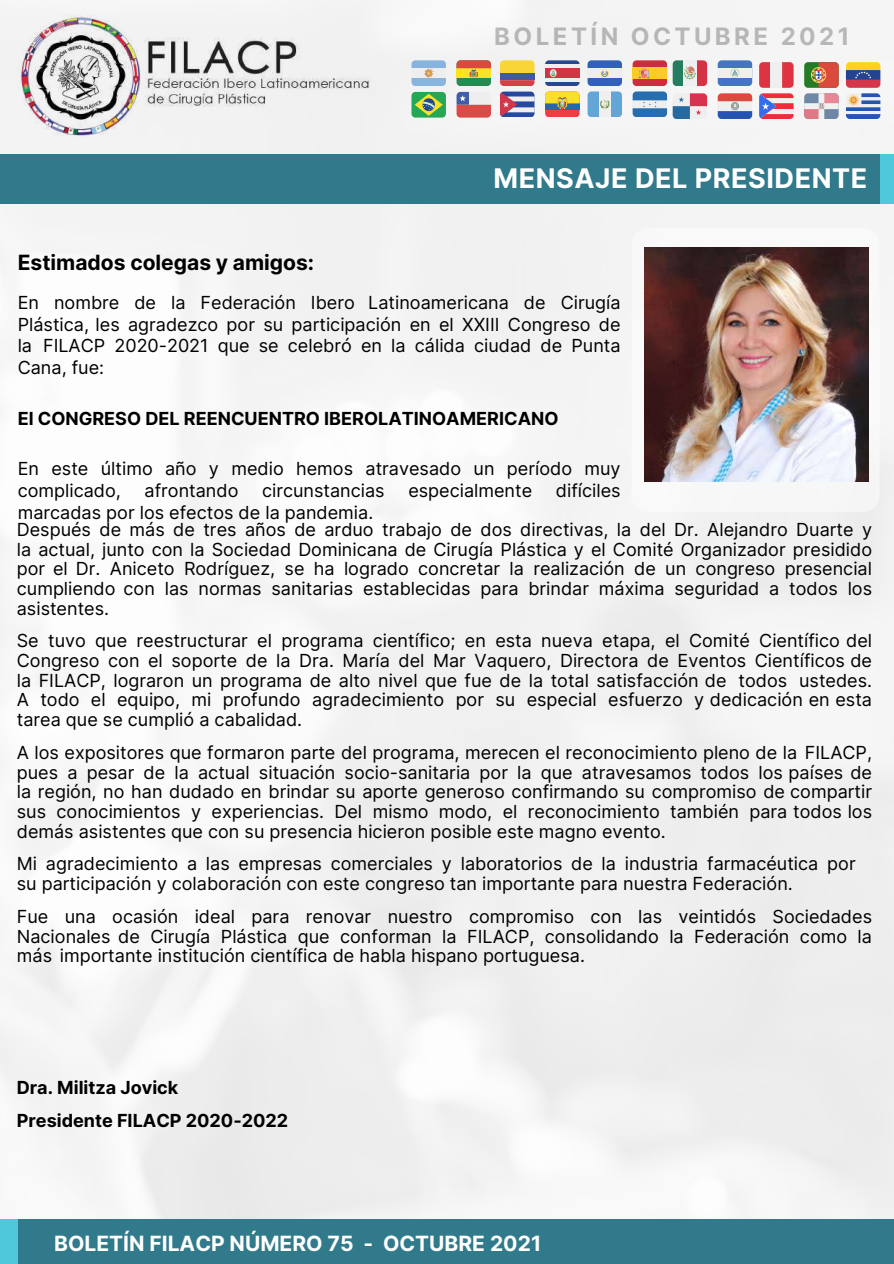
<style>
.page{position:relative;width:894px;height:1264px;background:#fff}
.page>*{position:absolute;margin:0;border:0;box-sizing:border-box;transform-origin:0 0}
.t1{font:700 27px "Inter";letter-spacing:.02em;color:#fff}
.t2{font:700 24px "Inter";letter-spacing:.145em;color:rgb(0 0 0/.25)}
.t3{font:700 21px "Inter";color:#fff}
.t4{font:700 21px "Inter";color:#000}
.t5{font:18px/19.6px "Inter";color:#000;text-align:justify}
.t6{font:700 18px/32.8px "Inter";color:#000}
</style>
<div class="page">
<img style="left:0;top:1px;width:893px;height:1218px">
<img style="left:18px;top:14px;width:353px;height:125px">
<div style="left:0;top:154px;width:880px;height:50px;background:#317a8b"></div>
<div style="left:411px;top:60px;width:35px;height:26px;background:#88b5de;border-radius:4px"></div>
<div style="left:411px;top:68px;width:35px;height:10px;background:#eee"></div>
<svg style="left:424px;top:68px;width:9px;height:10px"></svg>
<div style="left:456px;top:60px;width:35px;height:26px;background:#258b51;border-radius:4px"></div>
<svg style="left:456px;top:60px;width:35px;height:18px"></svg>
<div style="left:411px;top:92px;width:35px;height:25px;background:#25a856;border-radius:4px"></div>
<svg style="left:414px;top:94px;width:28px;height:22px"></svg>
<svg style="left:456px;top:92px;width:35px;height:25px"></svg>
<svg style="left:500px;top:60px;width:34px;height:13px"></svg>
<div style="left:500px;top:73px;width:34px;height:7px;background:#415b9b"></div>
<svg style="left:500px;top:80px;width:34px;height:6px"></svg>
<div style="left:545px;top:60px;width:34px;height:26px;background:#254990;border-radius:4px"></div>
<div style="left:545px;top:64px;width:34px;height:18px;background:#eee"></div>
<div style="left:545px;top:68px;width:34px;height:10px;background:#d33444"></div>
<svg style="left:549px;top:69px;width:7px;height:8px"></svg>
<div style="left:500px;top:92px;width:34px;height:25px;background:#25499e;border-radius:4px"></div>
<svg style="left:500px;top:93px;width:34px;height:23px"></svg>
<div style="left:545px;top:92px;width:34px;height:25px;background:#ee3d43;border-radius:4px"></div>
<svg style="left:545px;top:92px;width:34px;height:18px"></svg>
<div style="left:587px;top:60px;width:35px;height:26px;background:#3161b9;border-radius:4px"></div>
<div style="left:587px;top:68px;width:35px;height:10px;background:#eee"></div>
<svg style="left:600px;top:69px;width:8px;height:8px"></svg>
<svg style="left:587px;top:91px;width:35px;height:26px"></svg>
<div style="left:717px;top:60px;width:35px;height:26px;background:#4575be;border-radius:4px"></div>
<div style="left:717px;top:68px;width:35px;height:10px;background:#eee"></div>
<svg style="left:730px;top:69px;width:9px;height:9px"></svg>
<svg style="left:632px;top:60px;width:75px;height:59px"></svg>
<svg style="left:717px;top:93px;width:35px;height:26px"></svg>
<svg style="left:759px;top:62px;width:11px;height:25px"></svg>
<div style="left:770px;top:62px;width:11px;height:25px;background:#eee"></div>
<svg style="left:781px;top:62px;width:12px;height:25px"></svg>
<svg style="left:759px;top:93px;width:34px;height:26px"></svg>
<svg style="left:804px;top:93px;width:34px;height:26px"></svg>
<svg style="left:845px;top:93px;width:35px;height:26px"></svg>
<svg style="left:845px;top:62px;width:35px;height:25px"></svg>
<div style="left:804px;top:62px;width:34px;height:25px;background:#257c25;border-radius:4px"></div>
<svg style="left:810px;top:62px;width:28px;height:25px"></svg>
<div style="left:880px;top:154px;width:13px;height:50px;background:#4fc8dc"></div>
<div style="left:18px;top:1219px;width:875px;height:44px;background:#317a8b"></div>
<div style="left:0;top:1219px;width:18px;height:44px;background:#4fc8dc"></div>
<div style="left:631px;top:228px;width:248px;height:284px;background:#fff;border-radius:16px"></div>
<img style="left:644px;top:247px;width:224px;height:234px">
<h2 class="t2" style="left:494px;top:19px;width:356px">BOLETÍN OCTUBRE 2021</h2>
<h1 class="t1" style="left:493px;top:162px;width:375px">MENSAJE DEL PRESIDENTE</h1>
<p class="t4" style="left:18px;top:247px;width:298px">Estimados colegas y amigos:</p>
<p class="t5" style="left:18px;top:291px;width:604px;line-height:21.6px">En nombre de la Federación Ibero Latinoamericana de Cirugía Plástica, les agradezco por su participación en el XXIII Congreso de la FILACP 2020-2021 que se celebró en la cálida ciudad de Punta Cana, fue:</p>
<p class="t6" style="left:18px;top:401px;width:542px">El CONGRESO DEL REENCUENTRO IBEROLATINOAMERICANO</p>
<p class="t5" style="left:18px;top:457px;width:604px;line-height:21.6px">En este último año y medio hemos atravesado un período muy complicado,</p>
<p class="t5" style="left:144px;top:480px;width:95px">afrontando</p>
<p class="t5" style="left:262px;top:480px;width:124px">circunstancias</p>
<p class="t5" style="left:408px;top:480px;width:125px">especialmente</p>
<p class="t5" style="left:555px;top:480px;width:66px">difíciles</p>
<p class="t5" style="left:17px;top:503px;width:856px;line-height:17.4px">marcadas por los efectos de la pandemia.<br>Después de más de tres años de arduo trabajo de dos directivas, la del Dr. Alejandro Duarte y</p>
<p class="t5" style="left:17px;top:539px;width:856px">la actual, junto con la Sociedad Dominicana de Cirugía Plástica y el Comité Organizador presidido por el Dr. Aniceto Rodríguez, se ha logrado concretar la realización de un congreso presencial cumpliendo con las normas sanitarias establecidas para brindar máxima seguridad a todos los asistentes.</p>
<p class="t5" style="left:17px;top:630px;width:856px">Se tuvo que reestructurar el programa científico; en esta nueva etapa, el Comité Científico del Congreso con el soporte de la Dra. María del Mar Vaquero, Directora de Eventos Científicos de la FILACP, lograron un programa de alto nivel que fue de la total satisfacción de todos ustedes.<br>A todo el equipo, mi profundo agradecimiento por su especial esfuerzo y dedicación en esta tarea que se cumplió a cabalidad.</p>
<p class="t5" style="left:17px;top:742px;width:856px">A los expositores que formaron parte del programa, merecen el reconocimiento pleno de la FILACP, pues a pesar de la actual situación socio-sanitaria por la que atravesamos todos los países de la región, no han dudado en brindar su aporte generoso confirmando su compromiso de compartir sus conocimientos y experiencias. Del mismo modo, el reconocimiento también para todos los demás asistentes que con su presencia hicieron posible este magno evento.</p>
<p class="t5" style="left:17px;top:853px;width:840px">Mi agradecimiento a las empresas comerciales y laboratorios de la industria farmacéutica por su participación y colaboración con este congreso tan importante para nuestra Federación.</p>
<p class="t5" style="left:17px;top:906px;width:856px">Fue una ocasión ideal para renovar nuestro compromiso con las veintidós Sociedades Nacionales de Cirugía Plástica que conforman la FILACP, consolidando la Federación como la más importante institución científica de habla hispano portuguesa.</p>
<p class="t6" style="left:17px;top:1070px;width:273px">Dra. Militza Jovick<br>Presidente FILACP 2020-2022</p>
<p class="t3" style="left:54px;top:1227px;width:488px">BOLETÍN FILACP NÚMERO 75 - OCTUBRE 2021</p>
</div>
